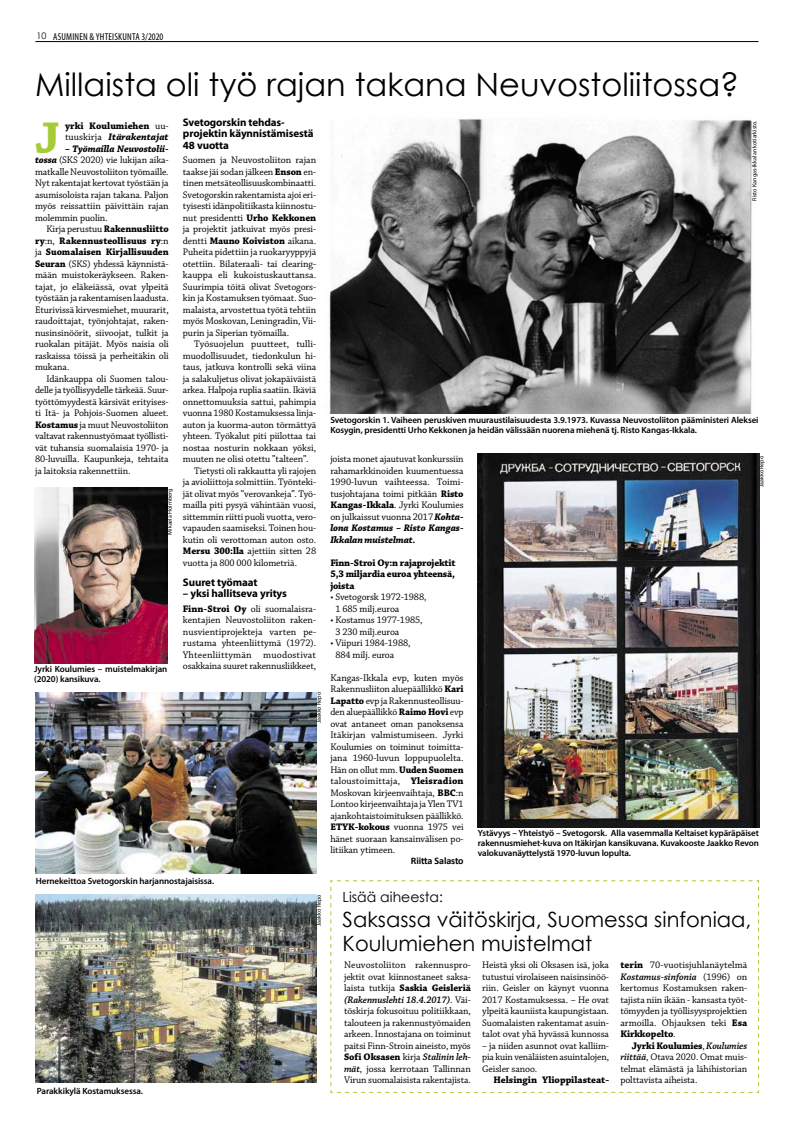
<style>
.page{position:relative;width:794px;height:1134px;background:#fff}
.page>*{position:absolute;margin:0;border:0;box-sizing:border-box;transform-origin:0 0}
.t1{font:700 45.4px "Chaparral Pro";color:#a5cc37}
.t2{font:32px "Century Gothic";color:#000}
.t3{font:21px/24px "Century Gothic";color:#000}
.t4{font:14px "Century Gothic";color:#000}
.t5{font:700 11px/11.5px "Myriad Pro";letter-spacing:-.01em;color:#000}
.t6{font:10px/11.5px "Chaparral Pro";letter-spacing:-.01em;color:#000;text-align:justify}
.t7{font:700 10px/11.5px "Chaparral Pro";letter-spacing:-.01em;color:#000}
.t8{font:condensed 10px "Myriad Pro";letter-spacing:.02em;color:#000}
.t9{font:700 10px "Calibri";letter-spacing:-.01em;color:#000}
.t10{font:600 9px/10px "Myriad Pro";letter-spacing:-.01em;color:#000}
.t11{font:6px "Myriad Pro";color:#000}
.s1{font-family:"Century Gothic";font-stretch:normal;font-size:9px}
.s2{font-weight:400}
.s3{font-style:italic}
.s4{font-weight:700;font-style:italic}
.s5{font-weight:700}
.s6{font-weight:600;font-style:italic}
</style>
<div class="page">
<hr style="left:35px;top:41px;width:723px;height:1px;background:#000">
<svg style="left:330px;top:880px;width:429px;height:213px"></svg>
<img style="left:34px;top:488px;width:133px;height:175px">
<img style="left:325px;top:119px;width:427px;height:294px">
<img style="left:478px;top:454px;width:281px;height:373px">
<img style="left:35px;top:692px;width:281px;height:182px">
<img style="left:35px;top:894px;width:281px;height:189px">
<p class="t8" style="left:36px;top:30px;width:128px"><span class="s1">10</span> ASUMINEN &amp; YHTEISKUNTA 3/2020</p>
<h2 class="t2" style="left:35px;top:62px;width:705px">Millaista oli työ rajan takana Neuvostoliitossa?</h2>
<h1 class="t1" style="left:35px;top:110px;width:26px">J</h1>
<p class="t7" style="left:65px;top:120px;width:105px">yrki Koulumiehen <span class="s2">uu&shy;tuuskirja</span> <span class="s3">Itärakentajat</span></p>
<p class="t6" style="left:35px;top:143px;width:135px;text-indent:30px"><span class="s4">– Työmailla Neuvostolii&shy;tossa</span> (SKS 2020) vie lukijan aika&shy;matkalle Neuvostoliiton työmaille.<br>Nyt rakentajat kertovat työstään ja asumisoloista rajan takana. Paljon myös reissattiin päivittäin rajan molemmin puolin.</p>
<p class="t6" style="left:35px;top:224px;width:135px;text-indent:11px">Kirja perustuu <span class="s5">Rakennusliitto ry</span>:n, <span class="s5">Rakennusteollisuus ry</span>:n ja <span class="s5">Suomalaisen Kirjallisuuden Seuran</span> (SKS) yhdessä käynnistä&shy;mään muistokeräykseen. Raken&shy;tajat, jo eläkeiässä, ovat ylpeitä työstään ja rakentamisen laadusta.<br>Eturivissä kirvesmiehet, muurarit, raudoittajat, työnjohtajat, raken&shy;nusinsinöörit, siivoojat, tulkit ja ruokalan pitäjät. Myös naisia oli raskaissa töissä ja perheitäkin oli mukana.</p>
<p class="t6" style="left:35px;top:373px;width:135px;text-indent:11px">Idänkauppa oli Suomen talou&shy;delle ja työllisyydelle tärkeää. Suur&shy;työttömyydestä kärsivät erityises&shy;ti Itä- ja Pohjois-Suomen alueet.<br><span class="s5">Kostamus</span> ja muut Neuvostoliiton valtavat rakennustyömaat työllisti&shy;vät tuhansia suomalaisia 1970- ja 80-luvuilla. Kaupunkeja, tehtaita ja laitoksia rakennettiin.</p>
<p class="t11" style="left:166px;top:535px;width:48px;rotate:-90deg">Mikaela Holmberg</p>
<p class="t10" style="left:34px;top:663px;width:135px">Jyrki Koulumies – muistelmakirjan (2020) kansikuva.</p>
<p class="t5" style="left:183px;top:116px;width:132px">Svetogorskin tehdas&shy;projektin käynnistämisestä<br>48 vuotta</p>
<p class="t6" style="left:183px;top:155px;width:135px">Suomen ja Neuvostoliiton rajan taakse jäi sodan jälkeen <span class="s5">Enson</span> en&shy;tinen metsäteollisuuskombinaatti.<br>Svetogorskin rakentamista ajoi eri&shy;tyisesti idänpolitiikasta kiinnostu&shy;nut presidentti <span class="s5">Urho Kekkonen </span>ja projektit jatkuivat myös presi&shy;dentti <span class="s5">Mauno Koiviston</span> aikana.<br>Puheita pidettiin ja ruokaryyppyjä otettiin. Bilateraali- tai clearing&shy;kauppa eli kukoistuskauttansa.<br>Suurimpia töitä olivat Svetogors&shy;kin ja Kostamuksen työmaat. Suo&shy;malaista, arvostettua työtä tehtiin myös Moskovan, Leningradin, Vii&shy;purin ja Siperian työmailla.</p>
<p class="t6" style="left:194px;top:339px;width:123px">Työsuojelun puutteet, tulli-</p>
<p class="t6" style="left:183px;top:350px;width:135px">muodollisuudet, tiedonkulun hi-</p>
<p class="t6" style="left:183px;top:362px;width:135px">taus, jatkuva kontrolli sekä viina</p>
<p class="t6" style="left:183px;top:373px;width:135px">ja salakuljetus olivat jokapäiväistä</p>
<p class="t6" style="left:183px;top:385px;width:135px">arkea. Halpoja ruplia saatiin. Ikäviä</p>
<p class="t6" style="left:183px;top:396px;width:135px">onnettomuuksia sattui, pahimpia</p>
<p class="t6" style="left:183px;top:408px;width:135px">vuonna 1980 Kostamuksessa linja-</p>
<p class="t6" style="left:183px;top:419px;width:135px">auton ja kuorma-auton törmättyä</p>
<p class="t6" style="left:183px;top:431px;width:135px">yhteen. Työkalut piti piilottaa tai</p>
<p class="t6" style="left:183px;top:442px;width:135px">nostaa nosturin nokkaan yöksi,</p>
<p class="t6" style="left:183px;top:454px;width:127px">muuten ne olisi otettu ”talteen”.</p>
<p class="t6" style="left:194px;top:465px;width:123px">Tietysti oli rakkautta yli rajojen</p>
<p class="t6" style="left:183px;top:477px;width:135px">ja avioliittoja solmittiin. Työnteki-</p>
<p class="t6" style="left:183px;top:488px;width:135px">jät olivat myös ”verovankeja”. Työ-</p>
<p class="t6" style="left:183px;top:500px;width:135px">mailla piti pysyä vähintään vuosi,</p>
<p class="t6" style="left:183px;top:511px;width:135px">sittemmin riitti puoli vuotta, vero-</p>
<p class="t6" style="left:183px;top:523px;width:135px">vapauden saamiseksi. Toinen hou-</p>
<p class="t6" style="left:183px;top:534px;width:135px">kutin oli verottoman auton osto.</p>
<p class="t6" style="left:183px;top:546px;width:135px"><span class="s5">Mersu 300:lla</span> ajettiin sitten 28</p>
<p class="t6" style="left:183px;top:557px;width:116px">vuotta ja 800 000 kilometriä.</p>
<p class="t5" style="left:183px;top:576px;width:76px">Suuret työmaat</p>
<p class="t5" style="left:183px;top:587px;width:105px">– yksi hallitseva yritys</p>
<p class="t6" style="left:183px;top:603px;width:135px"><span class="s5">Finn-Stroi Oy</span> oli suomalaisra&shy;kentajien Neuvostoliiton raken&shy;nusvientiprojekteja varten pe&shy;rustama yhteenliittymä (1972).<br>Yhteenliittymän muodostivat osakkaina suuret rakennusliikkeet,</p>
<p class="t11" style="left:315px;top:723px;width:33px;rotate:-90deg">Jaakko Repo</p>
<p class="t10" style="left:36px;top:876px;width:180px">Hernekeittoa Svetogorskin harjannostajaisissa.</p>
<p class="t10" style="left:37px;top:1086px;width:108px">Parakkikylä Kostamuksessa.</p>
<p class="t11" style="left:315px;top:926px;width:33px;rotate:-90deg">Jaakko Repo</p>
<p class="t11" style="left:750px;top:201px;width:82px;rotate:-90deg">Risto Kangas-Ikkalan kotiarkisto.</p>
<p class="t10" style="left:330px;top:414px;width:430px">Svetogorskin 1. Vaiheen peruskiven muuraustilaisuudesta 3.9.1973. Kuvassa Neuvostoliiton pääministeri Aleksei<br>Kosygin, presidentti Urho Kekkonen ja heidän välissään nuorena miehenä tj. Risto Kangas-Ikkala.</p>
<p class="t6" style="left:330px;top:454px;width:135px">joista monet ajautuvat konkurssiin rahamarkkinoiden kuumentuessa 1990-luvun vaihteessa. Toimi&shy;tusjohtajana toimi pitkään <span class="s5">Risto Kangas-Ikkala</span>. Jyrki Koulumies on julkaissut vuonna 2017 <span class="s4">Kohta&shy;lona Kostamus – Risto Kangas-Ikkalan muistelmat.</span></p>
<p class="t7" style="left:330px;top:557px;width:127px;text-align:justify">Finn-Stroi Oy:n rajaprojektit 5,3 miljardia euroa yhteensä, joista</p>
<p class="t6" style="left:335px;top:592px;width:93px;text-indent:-5px">• Svetogorsk 1972-1988,<br>1 685 milj.euroa</p>
<p class="t6" style="left:335px;top:615px;width:89px;text-indent:-5px">• Kostamus 1977-1985,<br>3 230 milj.euroa</p>
<p class="t6" style="left:335px;top:638px;width:77px;text-indent:-5px">• Viipuri 1984-1988,<br>884 milj. euroa</p>
<p class="t6" style="left:330px;top:672px;width:135px">Kangas-Ikkala evp, kuten myös Rakennusliiton aluepäällikkö <span class="s5">Kari Lapatto</span> evp ja Rakennusteollisuu&shy;den aluepäällikkö <span class="s5">Raimo Hovi</span> evp ovat antaneet oman panoksensa Itäkirjan valmistumiseen. Jyrki Koulumies on toiminut toimitta&shy;jana 1960-luvun loppupuolelta.<br>Hän on ollut mm. <span class="s5">Uuden Suomen </span>taloustoimittaja, <span class="s5">Yleisradion </span>Moskovan kirjeenvaihtaja, <span class="s5">BBC</span>:n Lontoo kirjeenvaihtaja ja Ylen TV1 ajankohtaistoimituksen päällikkö.<br><span class="s5">ETYK-kokous</span> vuonna 1975 vei hänet suoraan kansainvälisen po&shy;litiikan ytimeen.</p>
<p class="t9" style="left:411px;top:854px;width:54px">Riitta Salasto</p>
<p class="t11" style="left:758px;top:487px;width:33px;rotate:-90deg">Jaakko Repo</p>
<p class="t10" style="left:478px;top:828px;width:283px;text-align:justify">Ystävyys – Yhteistyö – Svetogorsk. Alla vasemmalla Keltaiset kypäräpäiset rakennusmiehet-kuva on Itäkirjan kansikuvana. Kuvakooste Jaakko Revon valokuvanäyttelystä 1970-luvun lopulta.</p>
<h3 class="t4" style="left:342px;top:887px;width:102px">Lisää aiheesta:</h3>
<h3 class="t3" style="left:342px;top:907px;width:410px">Saksassa väitöskirja, Suomessa sinfoniaa,<br>Koulumiehen muistelmat</h3>
<p class="t6" style="left:344px;top:960px;width:128px">Neuvostoliiton rakennuspro&shy;jektit ovat kiinnostaneet saksa&shy;laista tutkija <span class="s5">Saskia Geisleriä </span><span class="s6">(Rakennuslehti 18.4.2017)</span>. Väi&shy;töskirja fokusoituu politiikkaan, talouteen ja rakennustyömaiden arkeen. Innostajana on toiminut paitsi Finn-Stroin aineisto, myös <span class="s5">Sofi Oksasen</span> kirja <span class="s6">Stalinin leh&shy;mät</span>, jossa kerrotaan Tallinnan Virun suomalaisista rakentajista.</p>
<p class="t6" style="left:482px;top:960px;width:128px">Heistä yksi oli Oksasen isä, joka tutustui virolaiseen naisinsinöö&shy;riin. Geisler on käynyt vuonna 2017 Kostamuksessa. – He ovat ylpeitä kauniista kaupungistaan.<br>Suomalaisten rakentamat asuin&shy;talot ovat yhä hyvässä kunnossa</p>
<p class="t6" style="left:482px;top:1040px;width:128px">– ja niiden asunnot ovat kalliim&shy;pia kuin venäläisten asuintalojen, Geisler sanoo.</p>
<p class="t7" style="left:493px;top:1074px;width:117px">Helsingin Ylioppilasteat-</p>
<p class="t6" style="left:620px;top:960px;width:128px"><span class="s5">terin</span> 70-vuotisjuhlanäytelmä <span class="s6">Kostamus-sinfonia</span> (1996) on kertomus Kostamuksen raken&shy;tajista niin ikään - kansasta työt&shy;tömyyden ja työllisyysprojektien armoilla. Ohjauksen teki <span class="s5">Esa Kirkkopelto</span>.</p>
<p class="t6" style="left:620px;top:1040px;width:128px;text-indent:11px"><span class="s5">Jyrki Koulumies</span>, <span class="s6">Koulumies riittää</span>, Otava 2020. Omat muis&shy;telmat elämästä ja lähihistorian polttavista aiheista.</p>
</div>
